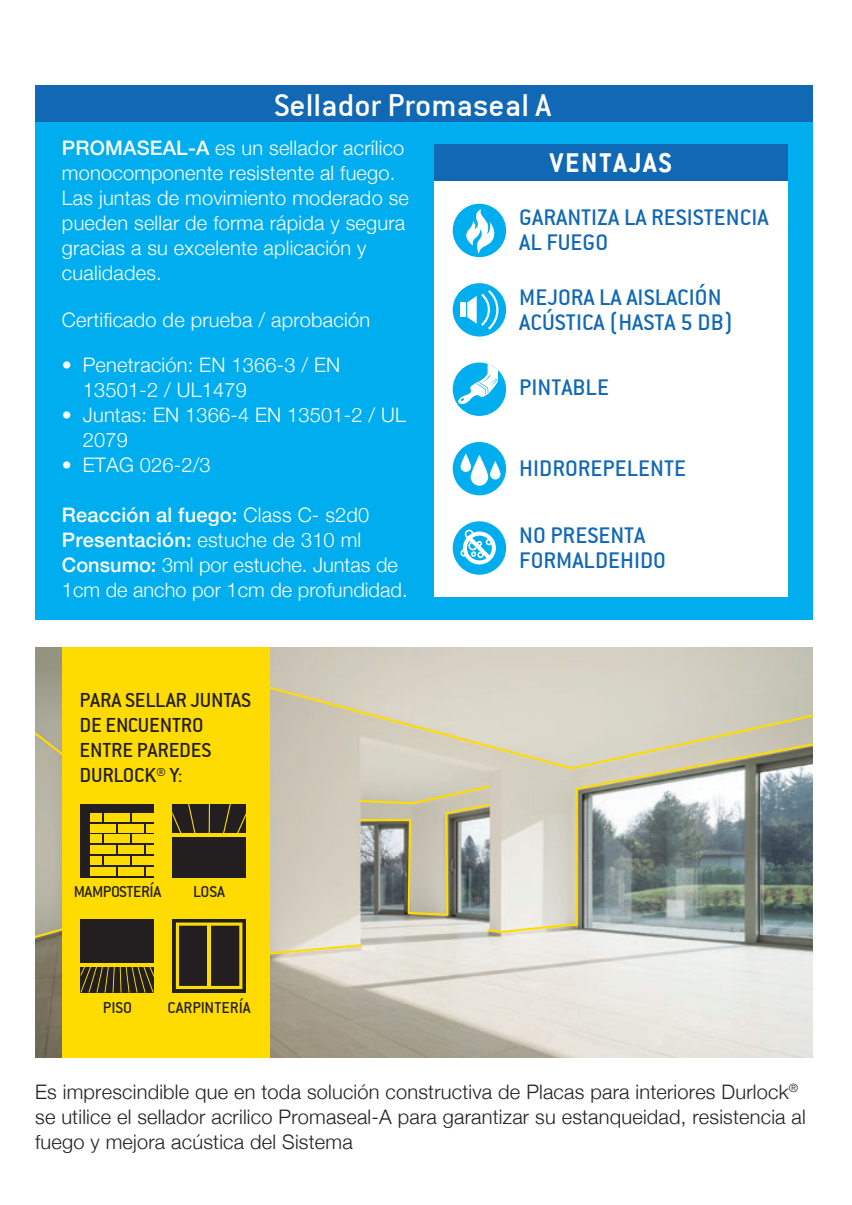
<style>
.page{position:relative;width:852px;height:1205px;background:#fff}
.page>*{position:absolute;margin:0;border:0;box-sizing:border-box;transform-origin:0 0}
.t1{font:35px "Conduit ITC";color:#fff}
.t2{font:700 30px "Conduit ITC";letter-spacing:.06em;color:#fff}
.t3{font:25px/25px "Conduit ITC";color:#1168b4}
.t4{font:22.5px/25px "Conduit ITC";letter-spacing:-.01em;color:#231f20}
.t5{font:300 20px/25px "Helvetica Neue";letter-spacing:.01em;color:#fff}
.t6{font:300 20px/25px "Helvetica Neue";letter-spacing:.01em;color:#231f20}
.t7{font:17.5px "Conduit ITC";letter-spacing:-.015em;color:#231f20}
.s1{font-weight:500}
</style>
<div class="page">
<div style="left:35px;top:121px;width:777px;height:499px;background:#00aeef"></div>
<div style="left:35px;top:85px;width:777px;height:37px;background:#1168b4"></div>
<img style="left:35px;top:647px;width:777px;height:410px">
<svg style="left:35px;top:722px;width:27px;height:54px"></svg>
<svg style="left:487px;top:769px;width:325px;height:164px;background:#a2a9a2"></svg>
<svg style="left:269px;top:651px;width:543px;height:118px;background:#d1ccba"></svg>
<div style="left:62px;top:647px;width:207px;height:410px;background:#ffdc01"></div>
<svg style="left:35px;top:785px;width:454px;height:207px"></svg>
<div style="left:434px;top:144px;width:353px;height:453px;background:#fff"></div>
<div style="left:452px;top:283px;width:54px;height:53px;background:#00aeef;border-radius:50%"></div>
<div style="left:460px;top:302px;width:5px;height:15px;background:#fff"></div>
<svg style="left:467px;top:290px;width:31px;height:40px"></svg>
<div style="left:452px;top:442px;width:54px;height:53px;background:#00aeef;border-radius:50%"></div>
<svg style="left:460px;top:453px;width:11px;height:19px"></svg>
<svg style="left:490px;top:461px;width:10px;height:18px"></svg>
<svg style="left:470px;top:455px;width:18px;height:31px"></svg>
<div style="left:452px;top:521px;width:54px;height:54px;background:#00aeef;border-radius:50%"></div>
<svg style="left:462px;top:530px;width:33px;height:34px"></svg>
<svg style="left:485px;top:539px;width:7px;height:6px"></svg>
<div style="left:452px;top:204px;width:54px;height:53px;background:#00aeef;border-radius:50%"></div>
<svg style="left:466px;top:209px;width:30px;height:45px"></svg>
<div style="left:452px;top:362px;width:54px;height:54px;background:#00aeef;border-radius:50%"></div>
<svg style="left:457px;top:364px;width:41px;height:41px"></svg>
<div style="left:434px;top:144px;width:353px;height:37px;background:#1168b4"></div>
<h1 class="t1" style="left:274px;top:85px;width:278px">Sellador Promaseal A</h1>
<p class="t5" style="left:62px;top:134px;width:348px"><span class="s1">PROMASEAL-A</span> es un sellador acrílico monocomponente resistente al fuego.<br>Las juntas de movimiento moderado se pueden sellar de forma rápida y segura gracias a su excelente aplicación y cualidades.</p>
<p class="t5" style="left:62px;top:306px;width:309px">Certificado de prueba / aprobación</p>
<p class="t5" style="left:83px;top:351px;width:259px;text-indent:-21px">• Penetración: EN 1366-3 / EN<br>13501-2 / UL1479</p>
<p class="t5" style="left:83px;top:401px;width:324px;text-indent:-21px">• Juntas: EN 1366-4 EN 13501-2 / UL<br>2079</p>
<p class="t5" style="left:62px;top:451px;width:150px">• ETAG 026-2/3</p>
<p class="t5" style="left:62px;top:501px;width:347px"><span class="s1">Reacción al fuego:</span> Class C- s2d0<br><span class="s1">Presentación:</span> estuche de 310 ml <span class="s1">Consumo:</span> 3ml por estuche. Juntas de 1cm de ancho por 1cm de profundidad.</p>
<p class="t4" style="left:79px;top:687px;width:173px">PARA SELLAR JUNTAS<br>DE ENCUENTRO<br>ENTRE PAREDES<br>DURLOCK® Y:</p>
<p class="t7" style="left:74px;top:882px;width:89px">MAMPOSTERÍA</p>
<p class="t7" style="left:193px;top:882px;width:33px">LOSA</p>
<p class="t7" style="left:103px;top:997px;width:30px">PISO</p>
<p class="t7" style="left:167px;top:997px;width:85px">CARPINTERÍA</p>
<h2 class="t2" style="left:549px;top:145px;width:123px">VENTAJAS</h2>
<p class="t3" style="left:519px;top:205px;width:251px">GARANTIZA LA RESISTENCIA<br>AL FUEGO</p>
<p class="t3" style="left:519px;top:284px;width:215px">MEJORA LA AISLACIÓN<br>ACÚSTICA (HASTA 5 DB)</p>
<p class="t3" style="left:519px;top:374px;width:91px">PINTABLE</p>
<p class="t3" style="left:519px;top:455px;width:168px">HIDROREPELENTE</p>
<p class="t3" style="left:519px;top:522px;width:148px">NO PRESENTA<br>FORMALDEHIDO</p>
<p class="t6" style="left:35px;top:1077px;width:772px">Es imprescindible que en toda solución constructiva de Placas para interiores Durlock<sup>® </sup>se utilice el sellador acrilico Promaseal-A para garantizar su estanqueidad, resistencia al fuego y mejora acústica del Sistema</p>
</div>
